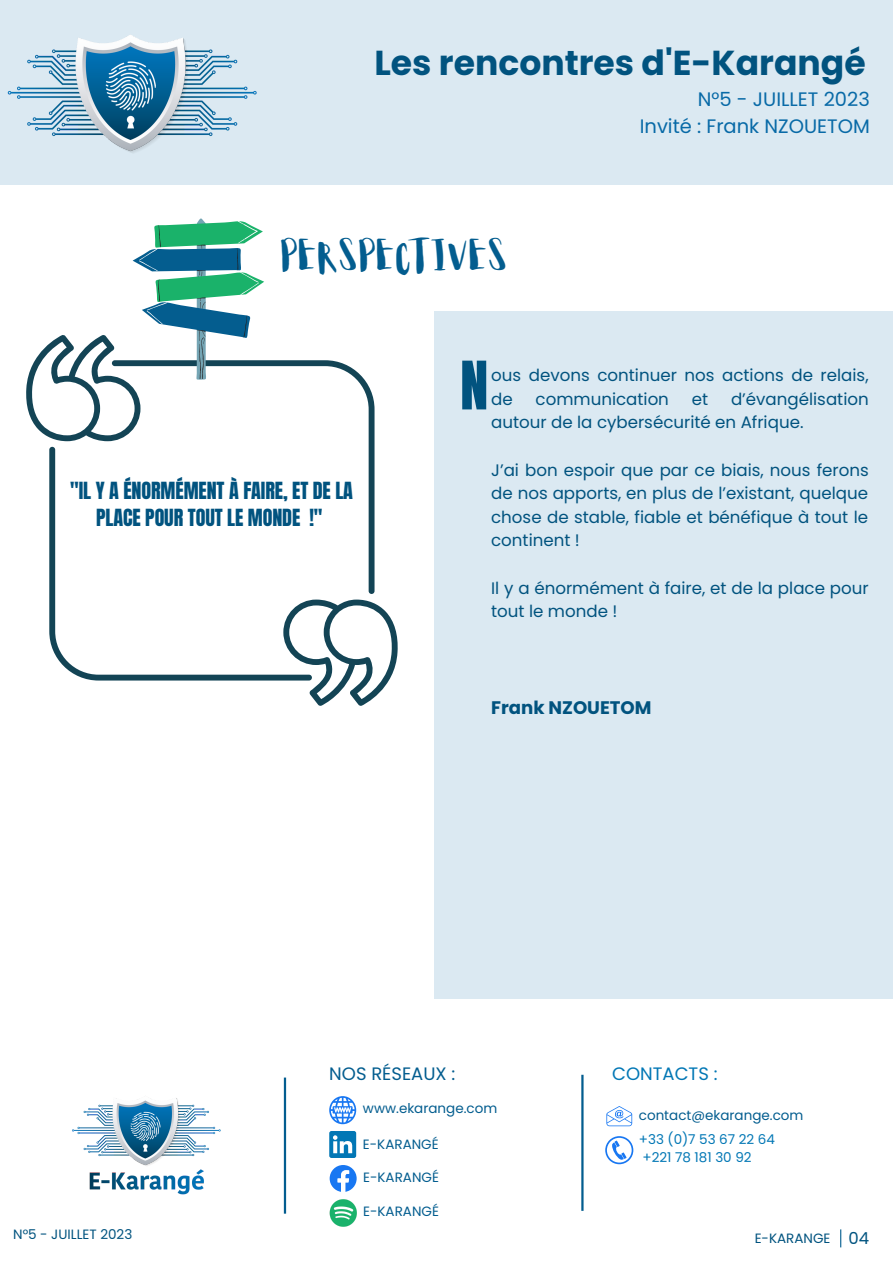
<style>
.page{position:relative;width:893px;height:1264px;background:#fff}
.page>*{position:absolute;margin:0;border:0;box-sizing:border-box;transform-origin:0 0}
.t1{font:56.85px "Anton";color:#01537f}
.t2{font:700 34.65px "Poppins";color:#01537f}
.t3{font:34.65px "Aloja Extended";color:#035d8f}
.t4{font:20.1px/27px "Anton";letter-spacing:-.005em;color:#01537f;text-align:center}
.t5{font:19.5px "Poppins";color:#086aa7}
.t6{font:700 18.15px "Poppins";color:#01537f}
.t7{font:18px "Poppins";color:#035d8f}
.t8{font:18px "Poppins";color:#0277b5}
.t9{font:16.65px/23.5px "Poppins";color:#01537f}
.t10{font:16.5px "Poppins";color:#01537f}
.t11{font:13.5px "Poppins";color:#035d8f}
.t12{font:13.5px "Poppins";color:#0277b5}
.t13{font:13.5px "Poppins";color:#01537f}
</style>
<div class="page">
<div style="left:434px;top:311px;width:458px;height:687px;background:#dbe9f2"></div>
<div style="left:0;top:0;width:892px;height:185px;background:#dbe9f2"></div>
<img style="left:7px;top:35px;width:250px;height:118px">
<svg style="left:329px;top:1096px;width:27px;height:28px"></svg>
<hr style="left:284px;top:1077px;width:2px;height:136px;background:#035d8f">
<svg style="left:329px;top:1131px;width:27px;height:26px"></svg>
<img style="left:329px;top:1199px;width:28px;height:27px">
<svg style="left:329px;top:1165px;width:27px;height:26px"></svg>
<img style="left:72px;top:1098px;width:149px;height:97px">
<svg style="left:606px;top:1106px;width:26px;height:20px"></svg>
<svg style="left:605px;top:1136px;width:28px;height:28px"></svg>
<hr style="left:581px;top:1074px;width:2px;height:136px;background:#035d8f">
<svg style="left:840px;top:1229px;width:1px;height:18px"></svg>
<svg style="left:283px;top:599px;width:115px;height:106px"></svg>
<svg style="left:49px;top:447px;width:263px;height:233px"></svg>
<svg style="left:112px;top:360px;width:262px;height:234px"></svg>
<svg style="left:26px;top:218px;width:238px;height:223px"></svg>
<p class="t2" style="left:374px;top:38px;width:493px">Les rencontres d'E-Karangé</p>
<p class="t5" style="left:697px;top:86px;width:173px">N°5 - JUILLET 2023</p>
<p class="t5" style="left:639px;top:113px;width:231px">Invité : Frank NZOUETOM</p>
<p class="t3" style="left:281px;top:240px;width:229px">PERSPECTIVES</p>
<p class="t4" style="left:70px;top:477px;width:284px">"IL Y A ÉNORMÉMENT À FAIRE, ET DE LA<br>PLACE POUR TOUT LE MONDE !"</p>
<p class="t1" style="left:460px;top:345px;width:30px">N</p>
<p class="t9" style="left:491px;top:363px;width:379px">ous devons continuer nos actions de relais, de</p>
<p class="t9" style="left:491px;top:387px;width:379px;text-indent:240px">d’évangélisation autour de la cybersécurité en Afrique.</p>
<p class="t9" style="left:491px;top:458px;width:379px;text-align:justify">J’ai bon espoir que par ce biais, nous ferons de nos apports, en plus de l’existant, quelque chose de stable, fiable et bénéfique à tout le continent !</p>
<p class="t9" style="left:491px;top:576px;width:379px">Il y a énormément à faire, et de la place pour tout le monde !</p>
<p class="t9" style="left:535px;top:387px;width:135px">communication</p>
<p class="t9" style="left:691px;top:387px;width:18px">et</p>
<p class="t6" style="left:491px;top:695px;width:162px">Frank NZOUETOM</p>
<p class="t13" style="left:13px;top:1224px;width:121px">N°5 - JUILLET 2023</p>
<p class="t7" style="left:329px;top:1061px;width:128px">NOS RÉSEAUX :</p>
<p class="t11" style="left:363px;top:1099px;width:136px">www.ekarange.com</p>
<p class="t11" style="left:363px;top:1134px;width:77px">E-KARANGÉ</p>
<p class="t11" style="left:363px;top:1167px;width:77px">E-KARANGÉ</p>
<p class="t11" style="left:363px;top:1202px;width:77px">E-KARANGÉ</p>
<p class="t8" style="left:612px;top:1061px;width:107px">CONTACTS :</p>
<p class="t11" style="left:638px;top:1105px;width:166px">contact@ekarange.com</p>
<p class="t12" style="left:638px;top:1130px;width:138px">+33 (0)7 53 67 22 64</p>
<p class="t12" style="left:642px;top:1148px;width:111px">+221 78 181 30 92</p>
<p class="t13" style="left:754px;top:1228px;width:77px">E-KARANGE</p>
<p class="t10" style="left:848px;top:1226px;width:22px">04</p>
</div>
